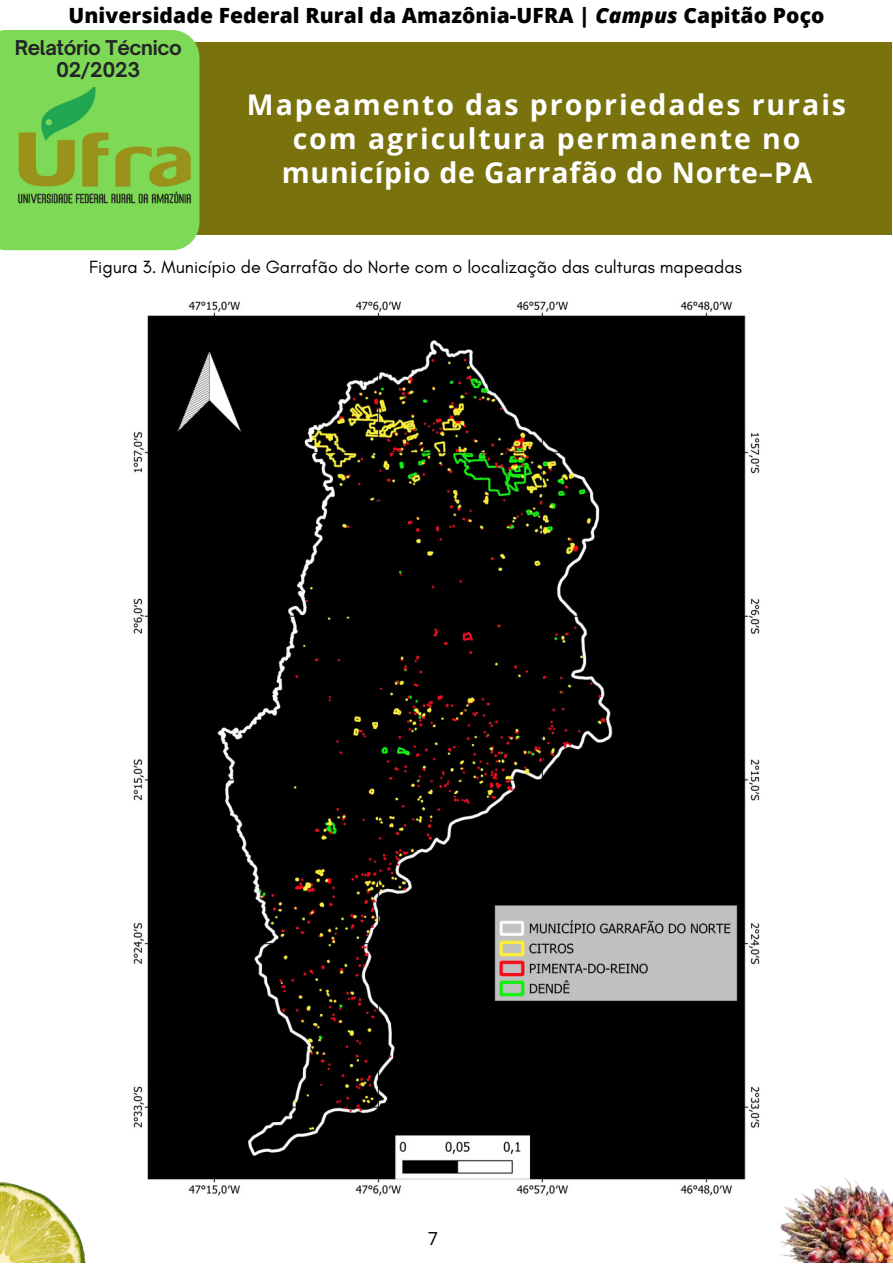
<style>
.page{position:relative;width:893px;height:1264px;background:#fff}
.page>*{position:absolute;margin:0;border:0;box-sizing:border-box;transform-origin:0 0}
.t1{font:700 28.5px/33.8px "Open Sans";letter-spacing:.07em;color:#fff;text-align:center}
.t2{font:700 28.5px "Open Sans";letter-spacing:.03em;color:#fff}
.t3{font:800 21px "Open Sans";letter-spacing:.005em;color:#000}
.t4{font:700 19.5px/22.5px "Open Sauce One";letter-spacing:-.015em;color:#222425;text-align:center}
.t5{font:18px "Glacial Indifference";color:#000}
.t6{font:18px "Open Sans";color:#000}
.s1{font-style:italic}
</style>
<div class="page">
<div style="left:178px;top:43px;width:714px;height:192px;background:#79720d"></div>
<div style="left:0;top:30px;width:199px;height:220px;background:#7ed957"></div>
<img style="left:6px;top:88px;width:188px;height:124px">
<img style="left:0;top:1182px;width:85px;height:80px">
<img style="left:133px;top:301px;width:627px;height:895px">
<img style="left:779px;top:1177px;width:113px;height:85px">
<p class="t3" style="left:68px;top:1px;width:757px">Universidade Federal Rural da Amazônia-UFRA | <span class="s1">Campus</span> Capitão Poço</p>
<p class="t4" style="left:15px;top:36px;width:169px">Relatório Técnico<br>02/2023</p>
<p class="t1" style="left:247px;top:87px;width:600px">Mapeamento das propriedades rurais com agricultura permanente no</p>
<p class="t2" style="left:282px;top:152px;width:532px">município de Garrafão do Norte–PA</p>
<p class="t5" style="left:89px;top:256px;width:654px">Figura 3. Município de Garrafão do Norte com o localização das culturas mapeadas</p>
<p class="t6" style="left:428px;top:1225px;width:12px">7</p>
</div>
